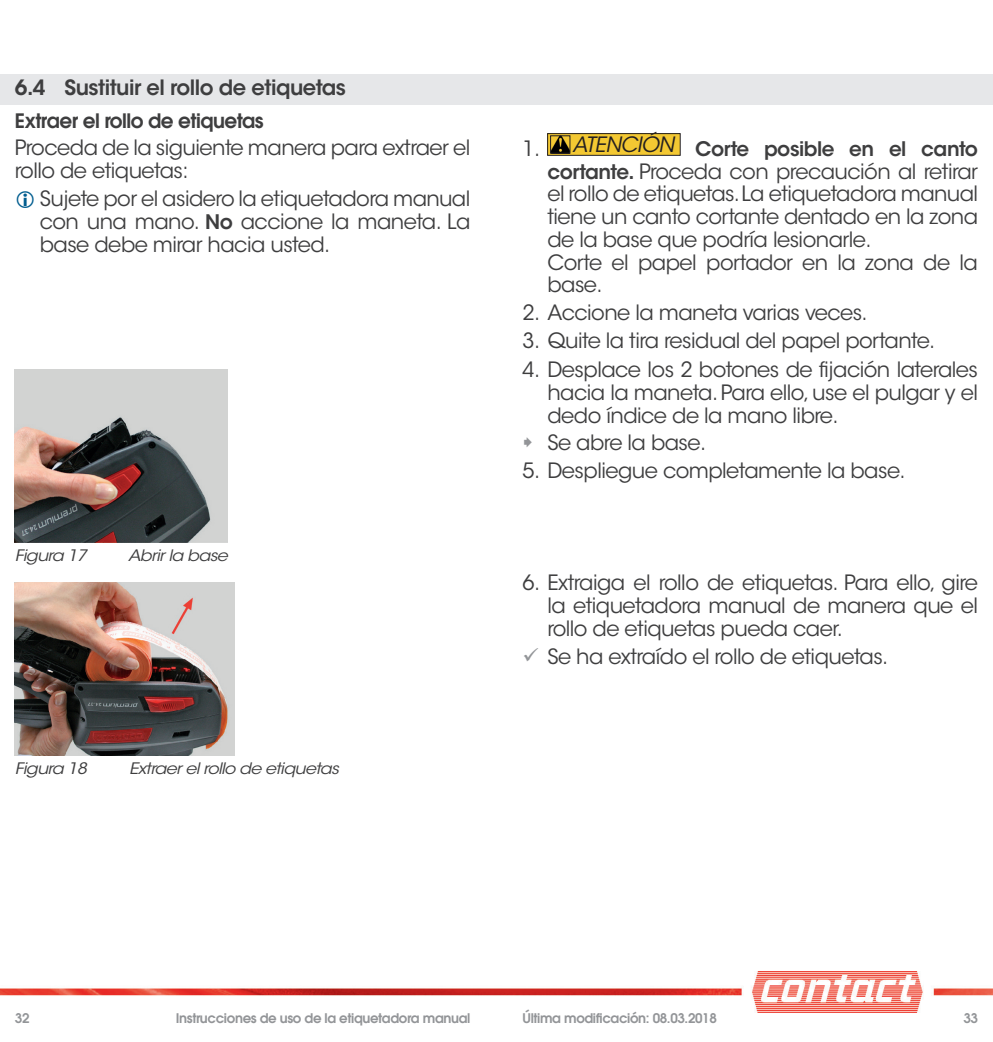
<style>
.page{position:relative;width:993px;height:1042px;background:#fff}
.page>*{position:absolute;margin:0;border:0;box-sizing:border-box;transform-origin:0 0}
.t1{font:21px/22.8px "ITC Avant Garde Std";letter-spacing:-.025em;color:#3e3e3f;text-align:justify}
.t2{font:600 21px "ITC Avant Garde Std";letter-spacing:-.025em;color:#3e3e3f}
.t3{font:600 19.95px "ITC Avant Garde Std";letter-spacing:-.025em;color:#3e3e3f}
.t4{font:600 19.95px "Avant Garde LT";letter-spacing:-.025em;color:#3e3e3f}
.t5{font:italic 15.75px "ITC Avant Garde Std";letter-spacing:-.04em;color:#3e3e3f;scale:1.11 1}
.t6{font:600 13.3px "Avant Garde LT";letter-spacing:-.025em;color:#939598}
.s1{font-weight:600;font-size:19.95px}
.s2{font-weight:400;font-size:21px}
.s3{color:#939598}
</style>
<div class="page">
<img style="left:0;top:971px;width:992px;height:41px">
<div style="left:0;top:74px;width:992px;height:31px;background:#e6e7e9"></div>
<div style="left:547px;top:134px;width:133px;height:21px;background:#f3c832"></div>
<div style="left:547px;top:133px;width:133px;height:23px;border:1px solid #231f20"></div>
<img style="left:552px;top:138px;width:16px;height:13px">
<div style="left:550px;top:136px;width:20px;height:17px;border:1px solid #231f20"></div>
<img style="left:15px;top:369px;width:213px;height:174px">
<img style="left:15px;top:582px;width:219px;height:174px">
<p class="t2" style="left:15px;top:74px;width:332px">6.4 Sustituir el rollo de etiquetas</p>
<p class="t4" style="left:15px;top:107px;width:250px">Extraer el rollo de etiquetas</p>
<p class="t1" style="left:15px;top:137px;width:457px">Proceda de la siguiente manera para extraer el rollo de etiquetas:</p>
<p class="t1" style="left:40px;top:187px;width:432px">Sujete por el asidero la etiquetadora manual con una mano. <span class="s1">No</span> accione la maneta. La base debe mirar hacia usted.</p>
<p class="t5" style="left:15px;top:545px;width:66px">Figura 17</p>
<p class="t5" style="left:128px;top:545px;width:91px">Abrir la base</p>
<p class="t5" style="left:15px;top:758px;width:66px">Figura 18</p>
<p class="t5" style="left:129px;top:758px;width:190px">Extraer el rollo de etiquetas</p>
<p class="t3" style="left:522px;top:136px;width:457px"><span class="s2">1.</span> <sup>ATENCIÓN</sup> Corte posible en el canto</p>
<p class="t1" style="left:547px;top:160px;width:432px;text-align:left"><span class="s1">cortante.</span> Proceda con precaución al retirar el rollo de etiquetas. La etiquetadora manual tiene un canto cortante dentado en la zona de la base que podría lesionarle.<br>Corte el papel portador en la zona de la base.</p>
<p class="t1" style="left:522px;top:301px;width:346px">2. Accione la maneta varias veces.</p>
<p class="t1" style="left:522px;top:329px;width:414px">3. Quite la tira residual del papel portante.</p>
<p class="t1" style="left:547px;top:358px;width:432px;text-indent:-25px">4. Desplace los 2 botones de fijación laterales hacia la maneta. Para ello, use el pulgar y el dedo índice de la mano libre.</p>
<p class="t1" style="left:547px;top:432px;width:160px">Se abre la base.</p>
<p class="t1" style="left:522px;top:459px;width:384px">5. Despliegue completamente la base.</p>
<p class="t1" style="left:547px;top:571px;width:432px;text-indent:-25px">6. Extraiga el rollo de etiquetas. Para ello, gire la etiquetadora manual de manera que el rollo de etiquetas pueda caer.</p>
<p class="t1" style="left:522px;top:645px;width:367px"><span class="s3">✓</span> Se ha extraído el rollo de etiquetas.</p>
<p class="t6" style="left:15px;top:1009px;width:16px">32</p>
<p class="t6" style="left:176px;top:1009px;width:296px">Instrucciones de uso de la etiquetadora manual</p>
<p class="t6" style="left:522px;top:1009px;width:196px">Última modificación: 08.03.2018</p>
<p class="t6" style="left:963px;top:1009px;width:16px">33</p>
</div>
